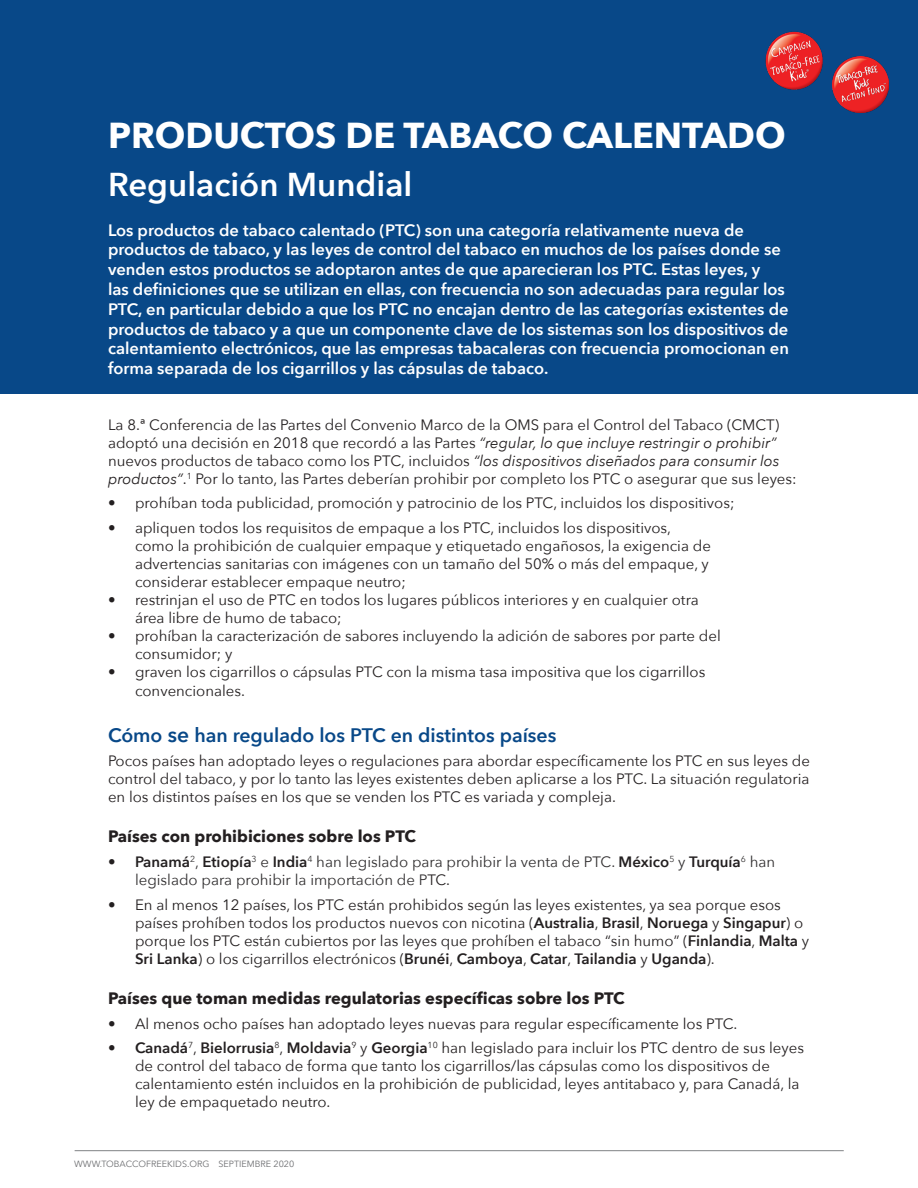
<style>
.page{position:relative;width:918px;height:1188px;background:#fff}
.page>*{position:absolute;margin:0;border:0;box-sizing:border-box;transform-origin:0 0}
.t1{font:700 36px "Avenir Next";color:#fff}
.t2{font:600 33px "Avenir Next";color:#fff}
.t3{font:600 19.5px "Avenir Next";color:#084888}
.h_white{font:600 16.5px/19.8px "Avenir Next";color:#fff}
.t4{font:700 16.5px "Avenir Next";color:#231f20}
.t5{font:15px/18px "Avenir Next";color:#231f20}
.t6{font:15px/18px "Avenir Next";color:#312f30}
.t7{font:9px "Avenir Next";color:#6c6d70}
.s1{font-style:italic}
.s2{font-size:21px}
.s3{font-weight:600;color:#231f20}
.s4{color:#231f20}
.s5{font-weight:600}
</style>
<div class="page">
<hr style="left:75px;top:1150px;width:769px;height:1px;background:#808285">
<div style="left:0;top:0;width:918px;height:393px;background:#084888"></div>
<img style="left:765px;top:31px;width:58px;height:59px">
<img style="left:833px;top:56px;width:56px;height:56px">
<p class="t1" style="left:108px;top:105px;width:679px">PRODUCTOS DE TABACO CALENTADO</p>
<p class="t2" style="left:108px;top:157px;width:306px">Regulación Mundial</p>
<p class="h_white" style="left:108px;top:219px;width:683px">Los productos de tabaco calentado (PTC) son una categoría relativamente nueva de productos de tabaco, y las leyes de control del tabaco en muchos de los países donde se venden estos productos se adoptaron antes de que aparecieran los PTC. Estas leyes, y<br>las definiciones que se utilizan en ellas, con frecuencia no son adecuadas para regular los PTC, en particular debido a que los PTC no encajan dentro de las categorías existentes de productos de tabaco y a que un componente clave de los sistemas son los dispositivos de calentamiento electrónicos, que las empresas tabacaleras con frecuencia promocionan en forma separada de los cigarrillos y las cápsulas de tabaco.</p>
<p class="t5" style="left:108px;top:415px;width:690px">La 8.ª Conferencia de las Partes del Convenio Marco de la OMS para el Control del Tabaco (CMCT) adoptó una decisión en 2018 que recordó a las Partes <span class="s1">“regular, lo que incluye restringir o prohibir” </span>nuevos productos de tabaco como los PTC, incluidos <span class="s1">“los dispositivos diseñados para consumir los productos”</span>.<sup>1</sup> Por lo tanto, las Partes deberían prohibir por completo los PTC o asegurar que sus leyes:</p>
<p class="t5" style="left:108px;top:494px;width:628px">• prohíban toda publicidad, promoción y patrocinio de los PTC, incluidos los dispositivos;</p>
<p class="t5" style="left:135px;top:518px;width:577px;text-indent:-27px">• apliquen todos los requisitos de empaque a los PTC, incluidos los dispositivos, como la prohibición de cualquier empaque y etiquetado engañosos, la exigencia de advertencias sanitarias con imágenes con un tamaño del 50% o más del empaque, y considerar establecer empaque neutro;</p>
<p class="t5" style="left:135px;top:590px;width:565px;text-indent:-27px">• restrinjan el uso de PTC en todos los lugares públicos interiores y en cualquier otra área libre de humo de tabaco;</p>
<p class="t5" style="left:135px;top:626px;width:587px;text-indent:-27px">• prohíban la caracterización de sabores incluyendo la adición de sabores por parte del consumidor; y</p>
<p class="t5" style="left:135px;top:662px;width:572px;line-height:18.9px;text-indent:-27px">• graven los cigarrillos o cápsulas PTC con la misma tasa impositiva que los cigarrillos convencionales.</p>
<p class="t3" style="left:108px;top:718px;width:450px">Cómo <span class="s2">se</span> han regulado los PTC en distintos países</p>
<p class="t5" style="left:108px;top:751px;width:704px;text-align:justify">Pocos países han adoptado leyes o regulaciones para abordar específicamente los PTC en sus leyes de control del tabaco, y por lo tanto las leyes existentes deben aplicarse a los PTC. La situación regulatoria en los distintos países en los que se venden los PTC es variada y compleja.</p>
<p class="t4" style="left:108px;top:822px;width:309px">Países con prohibiciones sobre los PTC</p>
<p class="t6" style="left:135px;top:852px;width:642px;text-indent:-27px"><span class="s3">• Panamá</span><sup>2</sup>, <span class="s3">Etiopía</span><sup>3</sup> e <span class="s3">India</span><sup>4</sup> han legislado para prohibir la venta de PTC. <span class="s3">México</span><sup>5</sup> y <span class="s3">Turquía</span><sup>6</sup> han legislado para prohibir la importación de P<span class="s4">TC.</span></p>
<p class="t5" style="left:135px;top:895px;width:676px;text-indent:-27px">• En al menos 12 países, los PTC están prohibidos según las leyes existentes, ya sea porque esos países prohíben todos los productos nuevos con nicotina (<span class="s5">Australia</span>, <span class="s5">Brasil</span>, <span class="s5">Noruega</span> y <span class="s5">Singapur</span>) o porque los PTC están cubiertos por las leyes que prohíben el tabaco “sin humo” (<span class="s5">Finlandia</span>, <span class="s5">Malta</span> y <span class="s5">Sri Lanka</span>) o los cigarrillos electrónicos (<span class="s5">Brunéi</span>, <span class="s5">Camboya</span>, <span class="s5">Catar</span>, <span class="s5">Tailandia</span> y <span class="s5">Uganda</span>).</p>
<p class="t4" style="left:108px;top:984px;width:518px">Países que toman medidas regulatorias específicas sobre los PTC</p>
<p class="t5" style="left:108px;top:1014px;width:631px">• Al menos ocho países han adoptado leyes nuevas para regular específicamente los PTC.</p>
<p class="t5" style="left:135px;top:1039px;width:671px;text-indent:-27px"><span class="s5">• Canadá</span><sup>7</sup>, <span class="s5">Bielorrusia</span><sup>8</sup>, <span class="s5">Moldavia</span><sup>9</sup> y <span class="s5">Georgia</span><sup>10</sup> han legislado para incluir los PTC dentro de sus leyes de control del tabaco de forma que tanto los cigarrillos/las cápsulas como los dispositivos de calentamiento estén incluidos en la prohibición de publicidad, leyes antitabaco y, para Canadá, la ley de empaquetado neutro.</p>
<p class="t7" style="left:74px;top:1156px;width:222px">WWW.TOBACCOFREEKIDS.ORG SEPTIEMBRE 2020</p>
</div>
